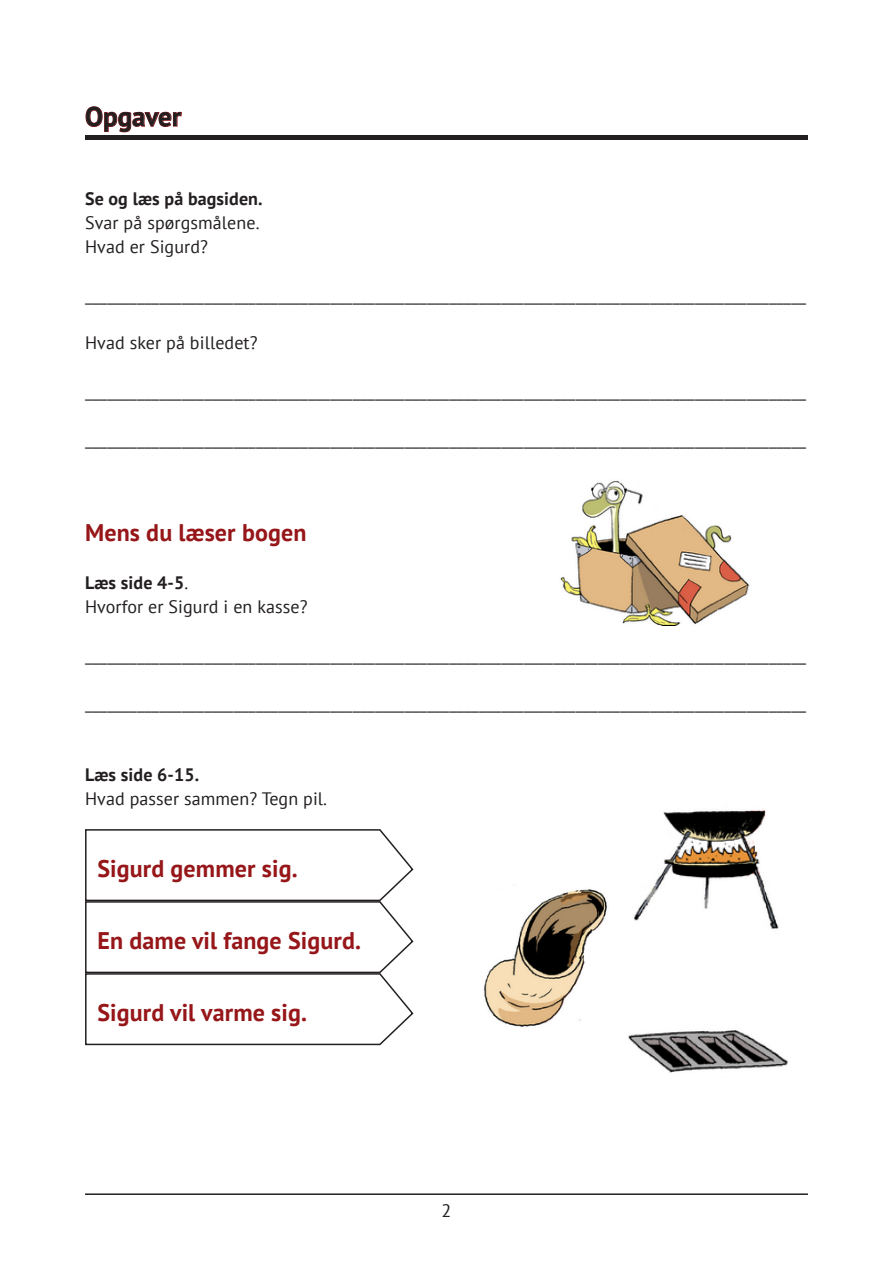
<style>
.page{position:relative;width:893px;height:1263px;background:#fff}
.page>*{position:absolute;margin:0;border:0;box-sizing:border-box;transform-origin:0 0}
.t1{font:700 27px "PT Sans";color:#231f20}
.Fremhævet_ord{font:700 24px "PT Sans";letter-spacing:.005em;color:#961619}
.Rubrik{font:700 24px "PT Sans";letter-spacing:.005em;color:#961619}
.Brødtekst{font:18px "PT Sans";letter-spacing:.005em;color:#231f20}
.Brødtekst-2{font:700 18px "PT Sans";letter-spacing:.005em;color:#231f20}
.s1{font-weight:400}
</style>
<div class="page">
<hr style="left:85px;top:1193px;width:723px;height:2px;background:#231f20">
<hr style="left:85px;top:136px;width:723px;height:4px;background:#231f20">
<svg style="left:85px;top:106px;width:97px;height:27px"></svg>
<img style="left:484px;top:884px;width:123px;height:143px">
<img style="left:634px;top:809px;width:145px;height:120px">
<img style="left:628px;top:1030px;width:160px;height:43px">
<svg style="left:85px;top:829px;width:329px;height:217px"></svg>
<img style="left:560px;top:480px;width:190px;height:145px">
<h1 class="t1" style="left:85px;top:99px;width:98px">Opgaver</h1>
<p class="Brødtekst-2" style="left:85px;top:187px;width:179px">Se og læs på bagsiden.</p>
<p class="Brødtekst" style="left:85px;top:211px;width:176px">Svar på spørgsmålene.</p>
<p class="Brødtekst" style="left:85px;top:235px;width:124px">Hvad er Sigurd?</p>
<p class="Brødtekst" style="left:85px;top:283px;width:723px">_________________________________________________________________________________________________</p>
<p class="Brødtekst" style="left:85px;top:331px;width:174px">Hvad sker på billedet?</p>
<p class="Brødtekst" style="left:85px;top:379px;width:723px">_________________________________________________________________________________________________</p>
<p class="Brødtekst" style="left:85px;top:427px;width:723px">_________________________________________________________________________________________________</p>
<p class="Rubrik" style="left:85px;top:517px;width:223px">Mens du læser bogen</p>
<p class="Brødtekst-2" style="left:85px;top:571px;width:105px">Læs side 4-5<span class="s1">.</span></p>
<p class="Brødtekst" style="left:85px;top:595px;width:224px">Hvorfor er Sigurd i en kasse?</p>
<p class="Brødtekst" style="left:85px;top:643px;width:723px">_________________________________________________________________________________________________</p>
<p class="Brødtekst" style="left:85px;top:691px;width:723px">_________________________________________________________________________________________________</p>
<p class="Brødtekst-2" style="left:85px;top:763px;width:116px">Læs side 6-15.</p>
<p class="Brødtekst" style="left:85px;top:787px;width:244px">Hvad passer sammen? Tegn pil.</p>
<p class="Fremhævet_ord" style="left:97px;top:853px;width:202px">Sigurd gemmer sig.</p>
<p class="Fremhævet_ord" style="left:97px;top:925px;width:265px">En dame vil fange Sigurd.</p>
<p class="Fremhævet_ord" style="left:97px;top:997px;width:211px">Sigurd vil varme sig.</p>
<p class="Brødtekst" style="left:442px;top:1199px;width:11px">2</p>
</div>
